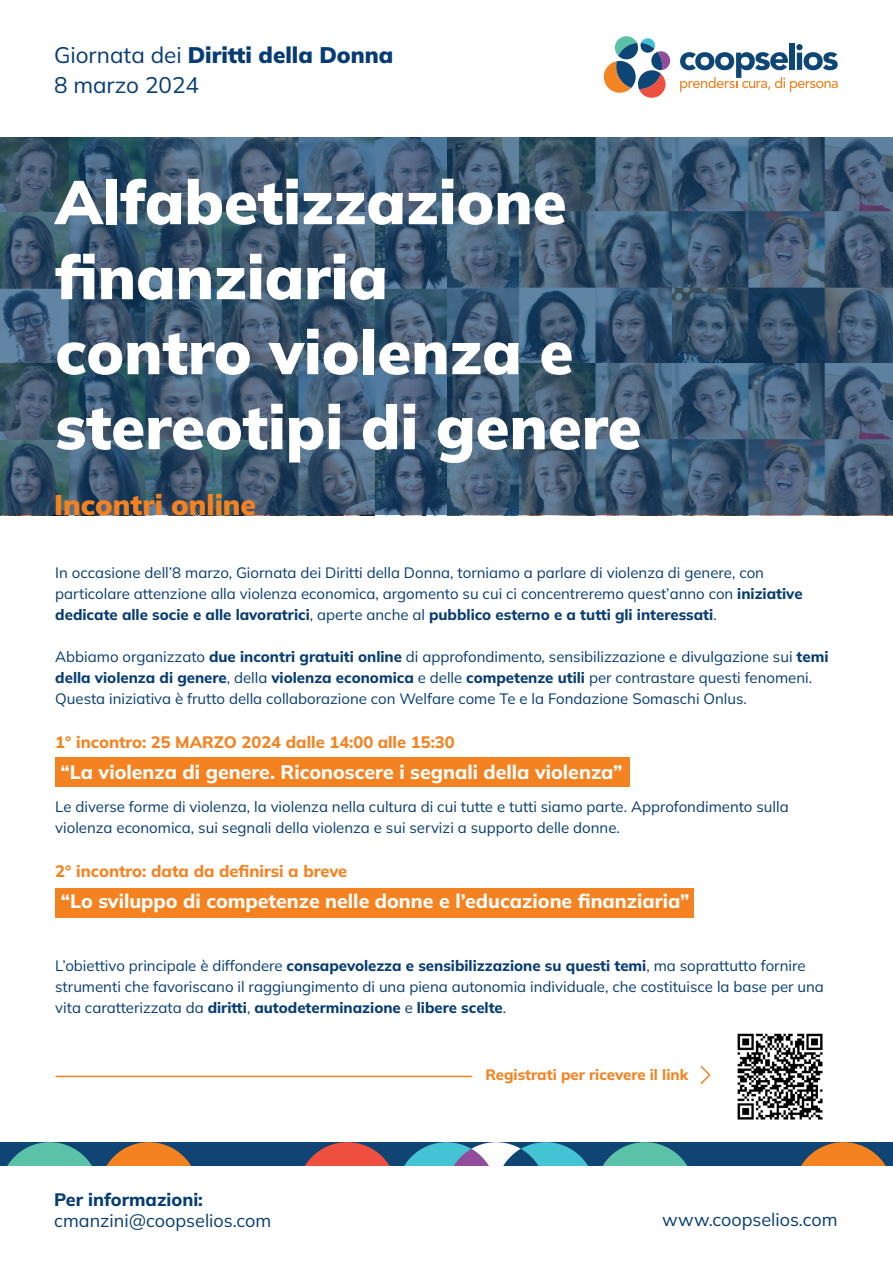
<style>
.page{position:relative;width:893px;height:1263px;background:#fff}
.page>*{position:absolute;margin:0;border:0;box-sizing:border-box;transform-origin:0 0}
.t1{font:900 61.5px/75px "Mulish";color:#fff}
.t2{font:900 28.5px "Mulish";color:#f58220}
.t3{font:900 22.5px "Mulish";color:#063c73}
.t4{font:22.5px "Mulish";color:#063c73}
.t5{font:800 19.5px "Mulish";color:#fff}
.t6{font:18px "Mulish";color:#063c73}
.t7{font:800 18px "Mulish";color:#063c73}
.t8{font:800 16.5px "Mulish";color:#f58220}
.t9{font:15px/21px "Mulish";color:#063c73}
.t10{font:800 15px "Mulish";color:#f58220}
.s1{font-weight:400}
.s2{font-weight:800}
</style>
<div class="page">
<svg style="left:0;top:137px;width:893px;height:378px;background:#3d5972"></svg>
<div style="left:55px;top:757px;width:574px;height:30px;background:#f58220"></div>
<div style="left:55px;top:888px;width:639px;height:29px;background:#f58220"></div>
<hr style="left:56px;top:1076px;width:415px;height:1px;background:#f58220">
<div style="left:0;top:1142px;width:893px;height:50px;background:#0f4474"></div>
<div style="left:446px;top:1142px;width:100px;height:99px;background:#fff;border-radius:50%"></div>
<div style="left:496px;top:1142px;width:99px;height:99px;background:#44c3d5;border-radius:50%"></div>
<svg style="left:496px;top:1149px;width:50px;height:86px"></svg>
<div style="left:397px;top:1142px;width:99px;height:99px;background:#44c3d5;border-radius:50%"></div>
<svg style="left:446px;top:1149px;width:50px;height:86px"></svg>
<div style="left:298px;top:1142px;width:99px;height:99px;background:#ef4f3e;border-radius:50%"></div>
<div style="left:99px;top:1142px;width:99px;height:99px;background:#f58220;border-radius:50%"></div>
<div style="left:0;top:1142px;width:99px;height:99px;background:#5bc2a8;border-radius:50%"></div>
<div style="left:595px;top:1142px;width:99px;height:99px;background:#5bc2a8;border-radius:50%"></div>
<div style="left:794px;top:1142px;width:99px;height:99px;background:#f58220;border-radius:50%"></div>
<div style="left:0;top:1167px;width:893px;height:96px;background:#fff"></div>
<img style="left:737px;top:1033px;width:86px;height:87px">
<svg style="left:700px;top:1066px;width:11px;height:18px"></svg>
<div style="left:789px;top:43px;width:6px;height:27px;background:#0d4575"></div>
<svg style="left:680px;top:44px;width:158px;height:48px"></svg>
<svg style="left:603px;top:36px;width:68px;height:62px"></svg>
<p class="t3" style="left:54px;top:39px;width:341px"><span class="s1">Giornata dei</span> Diritti della Donna</p>
<p class="t4" style="left:54px;top:69px;width:147px">8 marzo 2024</p>
<p class="t1" style="left:55px;top:163px;width:588px">Alfabetizzazione finanziaria<br>contro violenza e stereotipi di genere</p>
<p class="t2" style="left:54px;top:486px;width:204px">Incontri online</p>
<p class="t9" style="left:55px;top:562px;width:749px">In occasione dell’8 marzo, Giornata dei Diritti della Donna, torniamo a parlare di violenza di genere, con particolare attenzione alla violenza economica, argomento su cui ci concentreremo quest’anno con <span class="s2">iniziative dedicate alle socie e alle lavoratrici</span>, aperte anche al <span class="s2">pubblico esterno e a tutti gli interessati</span>.</p>
<p class="t9" style="left:55px;top:646px;width:775px">Abbiamo organizzato <span class="s2">due incontri gratuiti online</span> di approfondimento, sensibilizzazione e divulgazione sui <span class="s2">temi della violenza di genere</span>, della <span class="s2">violenza economica</span> e delle <span class="s2">competenze utili</span> per contrastare questi fenomeni.<br>Questa iniziativa è frutto della collaborazione con Welfare come Te e la Fondazione Somaschi Onlus.</p>
<p class="t8" style="left:55px;top:731px;width:401px">1° incontro: 25 MARZO 2024 dalle 14:00 alle 15:30</p>
<p class="t5" style="left:60px;top:759px;width:564px">“La violenza di genere. Riconoscere i segnali della violenza”</p>
<p class="t9" style="left:55px;top:796px;width:735px">Le diverse forme di violenza, la violenza nella cultura di cui tutte e tutti siamo parte. Approfondimento sulla violenza economica, sui segnali della violenza e sui servizi a supporto delle donne.</p>
<p class="t8" style="left:55px;top:860px;width:294px">2° incontro: data da definirsi a breve</p>
<p class="t5" style="left:61px;top:888px;width:630px">“Lo sviluppo di competenze nelle donne e l’educazione finanziaria”</p>
<p class="t9" style="left:55px;top:955px;width:770px">L’obiettivo principale è diffondere <span class="s2">consapevolezza e sensibilizzazione su questi temi</span>, ma soprattutto fornire strumenti che favoriscano il raggiungimento di una piena autonomia individuale, che costituisce la base per una vita caratterizzata da <span class="s2">diritti</span>, <span class="s2">autodeterminazione</span> e <span class="s2">libere scelte</span>.</p>
<p class="t7" style="left:54px;top:1187px;width:150px">Per informazioni:</p>
<p class="t6" style="left:54px;top:1208px;width:218px">cmanzini@coopselios.com</p>
<p class="t10" style="left:485px;top:1064px;width:204px">Registrati per ricevere il link</p>
<p class="t6" style="left:662px;top:1207px;width:177px">www.coopselios.com</p>
</div>
